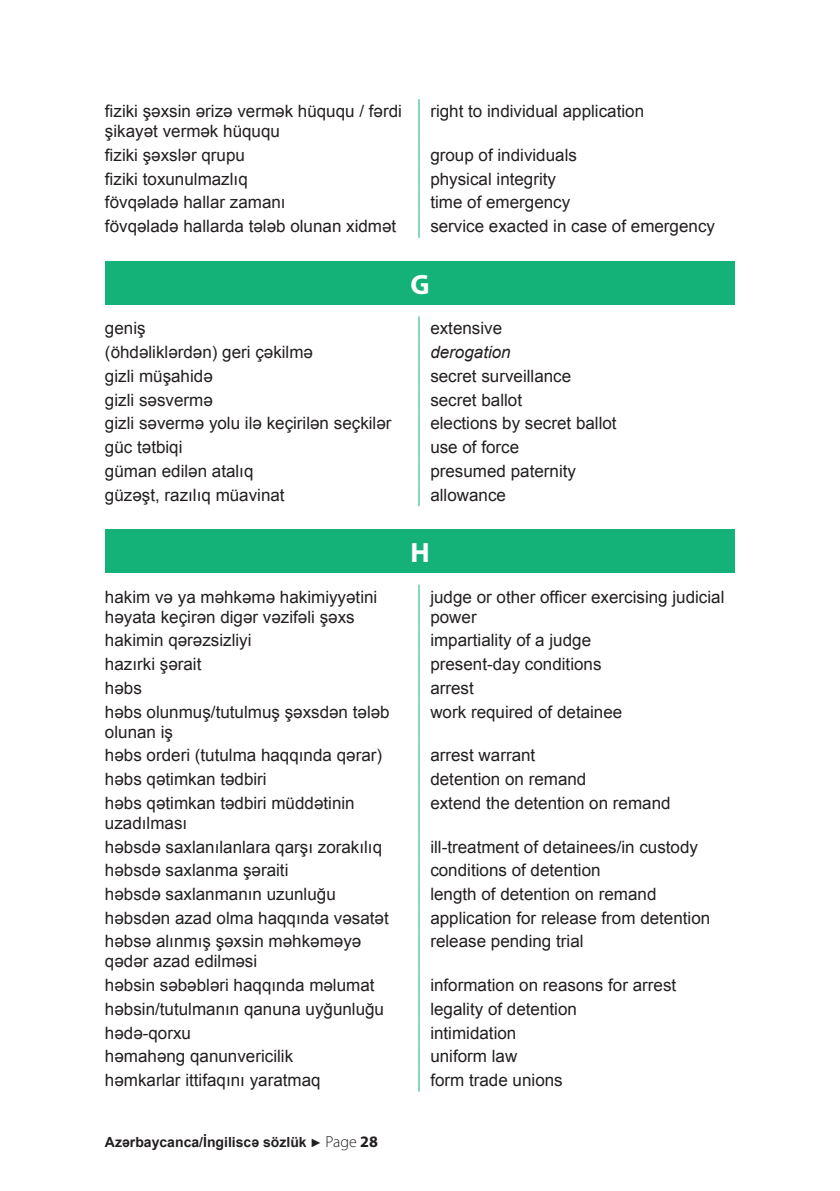
<style>
.page{position:relative;width:840px;height:1191px;background:#fff}
.page>*{position:absolute;margin:0;border:0;box-sizing:border-box;transform-origin:0 0}
.t1{font:700 28px "Myriad Pro";color:#fff}
.t2{font:17px/20px "Arial";color:#231f20}
.t3{font:italic 17px "Arial";color:#231f20}
.t4{font:700 14px "Arial";color:#231f20}
.s1{font-weight:400;font-size:12px}
.s2{font-family:"Myriad Pro";font-weight:300;font-size:16px}
.s3{font-family:"Myriad Pro";font-size:16px}
</style>
<div class="page">
<hr style="left:418px;top:99px;width:1px;height:44px;background:#14b278">
<svg style="left:418px;top:143px;width:1px;height:95px"></svg>
<div style="left:105px;top:261px;width:629px;height:44px;background:#14b278"></div>
<svg style="left:418px;top:316px;width:1px;height:190px"></svg>
<div style="left:105px;top:529px;width:629px;height:44px;background:#14b278"></div>
<hr style="left:418px;top:584px;width:1px;height:44px;background:#14b278">
<svg style="left:418px;top:628px;width:1px;height:71px"></svg>
<hr style="left:418px;top:699px;width:1px;height:44px;background:#14b278">
<svg style="left:418px;top:743px;width:1px;height:47px"></svg>
<hr style="left:418px;top:790px;width:1px;height:44px;background:#14b278">
<svg style="left:418px;top:834px;width:1px;height:95px"></svg>
<hr style="left:418px;top:929px;width:1px;height:44px;background:#14b278">
<svg style="left:418px;top:973px;width:1px;height:118px"></svg>
<p class="t2" style="left:105px;top:101px;width:298px">fiziki şəxsin ərizə vermək hüququ / fərdi şikayət vermək hüququ</p>
<p class="t2" style="left:430px;top:101px;width:215px">right to individual application</p>
<p class="t2" style="left:105px;top:145px;width:141px">fiziki şəxslər qrupu</p>
<p class="t2" style="left:430px;top:145px;width:148px">group of individuals</p>
<p class="t2" style="left:105px;top:169px;width:144px">fiziki toxunulmazlıq</p>
<p class="t2" style="left:430px;top:169px;width:127px">physical integrity</p>
<p class="t2" style="left:105px;top:193px;width:182px">fövqəladə hallar zamanı</p>
<p class="t2" style="left:430px;top:193px;width:141px">time of emergency</p>
<p class="t2" style="left:105px;top:216px;width:293px">fövqəladə hallarda tələb olunan xidmət</p>
<p class="t2" style="left:430px;top:216px;width:286px">service exacted in case of emergency</p>
<h1 class="t1" style="left:410px;top:266px;width:21px">G</h1>
<p class="t2" style="left:105px;top:319px;width:42px">geniş</p>
<p class="t2" style="left:430px;top:319px;width:73px">extensive</p>
<p class="t2" style="left:105px;top:342px;width:209px">(öhdəliklərdən) geri çəkilmə</p>
<p class="t3" style="left:430px;top:341px;width:82px">derogation</p>
<p class="t2" style="left:105px;top:366px;width:109px">gizli müşahidə</p>
<p class="t2" style="left:430px;top:366px;width:142px">secret surveillance</p>
<p class="t2" style="left:105px;top:390px;width:109px">gizli səsvermə</p>
<p class="t2" style="left:430px;top:390px;width:93px">secret ballot</p>
<p class="t2" style="left:105px;top:413px;width:288px">gizli səvermə yolu ilə keçirilən seçkilər</p>
<p class="t2" style="left:430px;top:413px;width:188px">elections by secret ballot</p>
<p class="t2" style="left:105px;top:437px;width:79px">güc tətbiqi</p>
<p class="t2" style="left:430px;top:437px;width:90px">use of force</p>
<p class="t2" style="left:105px;top:461px;width:150px">güman edilən atalıq</p>
<p class="t2" style="left:430px;top:461px;width:147px">presumed paternity</p>
<p class="t2" style="left:105px;top:485px;width:181px">güzəşt, razılıq müavinat</p>
<p class="t2" style="left:430px;top:485px;width:77px">allowance</p>
<h1 class="t1" style="left:410px;top:534px;width:21px">H</h1>
<p class="t2" style="left:105px;top:587px;width:274px">hakim və ya məhkəmə hakimiyyətini həyata keçirən digər vəzifəli şəxs</p>
<p class="t2" style="left:430px;top:587px;width:295px">judge or other officer exercising judicial power</p>
<p class="t2" style="left:105px;top:630px;width:148px">hakimin qərəzsizliyi</p>
<p class="t2" style="left:430px;top:630px;width:162px">impartiality of a judge</p>
<p class="t2" style="left:105px;top:654px;width:98px">hazırki şərait</p>
<p class="t2" style="left:430px;top:654px;width:173px">present-day conditions</p>
<p class="t2" style="left:105px;top:678px;width:38px">həbs</p>
<p class="t2" style="left:430px;top:678px;width:45px">arrest</p>
<p class="t2" style="left:105px;top:702px;width:286px">həbs olunmuş/tutulmuş şəxsdən tələb olunan iş</p>
<p class="t2" style="left:430px;top:702px;width:193px">work required of detainee</p>
<p class="t2" style="left:105px;top:745px;width:278px">həbs orderi (tutulma haqqında qərar)</p>
<p class="t2" style="left:430px;top:745px;width:106px">arrest warrant</p>
<p class="t2" style="left:105px;top:769px;width:163px">həbs qətimkan tədbiri</p>
<p class="t2" style="left:430px;top:769px;width:157px">detention on remand</p>
<p class="t2" style="left:105px;top:793px;width:251px">həbs qətimkan tədbiri müddətinin uzadılması</p>
<p class="t2" style="left:430px;top:793px;width:242px">extend the detention on remand</p>
<p class="t2" style="left:105px;top:836px;width:278px">həbsdə saxlanılanlara qarşı zorakılıq</p>
<p class="t2" style="left:430px;top:836px;width:269px">ill-treatment of detainees/in custody</p>
<p class="t2" style="left:105px;top:860px;width:185px">həbsdə saxlanma şəraiti</p>
<p class="t2" style="left:430px;top:860px;width:172px">conditions of detention</p>
<p class="t2" style="left:105px;top:884px;width:232px">həbsdə saxlanmanın uzunluğu</p>
<p class="t2" style="left:430px;top:884px;width:227px">length of detention on remand</p>
<p class="t2" style="left:105px;top:908px;width:285px">həbsdən azad olma haqqında vəsatət</p>
<p class="t2" style="left:430px;top:908px;width:281px">application for release from detention</p>
<p class="t2" style="left:105px;top:931px;width:258px">həbsə alınmış şəxsin məhkəməyə qədər azad edilməsi</p>
<p class="t2" style="left:430px;top:931px;width:155px">release pending trial</p>
<p class="t2" style="left:105px;top:975px;width:271px">həbsin səbəbləri haqqında məlumat</p>
<p class="t2" style="left:430px;top:975px;width:247px">information on reasons for arrest</p>
<p class="t2" style="left:105px;top:999px;width:280px">həbsin/tutulmanın qanuna uyğunluğu</p>
<p class="t2" style="left:430px;top:999px;width:148px">legality of detention</p>
<p class="t2" style="left:105px;top:1022px;width:87px">hədə-qorxu</p>
<p class="t2" style="left:430px;top:1022px;width:87px">intimidation</p>
<p class="t2" style="left:105px;top:1046px;width:190px">həmahəng qanunvericilik</p>
<p class="t2" style="left:430px;top:1046px;width:88px">uniform law</p>
<p class="t2" style="left:105px;top:1070px;width:217px">həmkarlar ittifaqını yaratmaq</p>
<p class="t2" style="left:430px;top:1070px;width:134px">form trade unions</p>
<p class="t4" style="left:105px;top:1133px;width:274px">Azərbaycanca/İngiliscə sözlük <span class="s1">►</span> <span class="s2">Page</span> <span class="s3">28</span></p>
</div>
